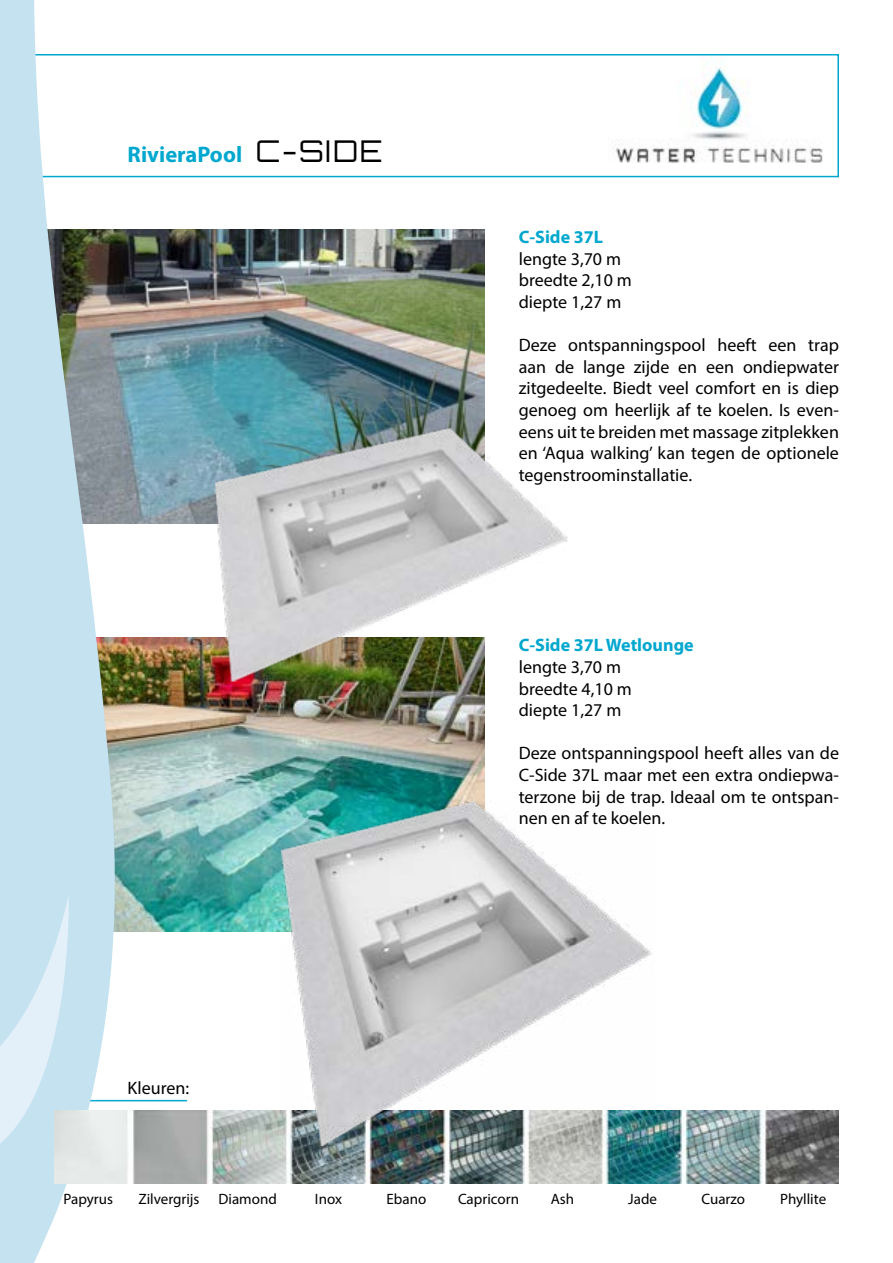
<style>
.page{position:relative;width:893px;height:1263px;background:#fff}
.page>*{position:absolute;margin:0;border:0;box-sizing:border-box;transform-origin:0 0}
.t1{font:700 22.5px "Myriad Pro";color:#00a7cf}
.t2{font:18px/21.6px "Myriad Pro";color:#000}
.t3{font:700 18px "Myriad Pro";color:#00a7cf}
.t4{font:15px "Myriad Pro";color:#000}
.s1{font-family:"Orbitron";font-weight:300;font-size:30px;color:#000}
</style>
<div class="page">
<img style="left:120px;top:638px;width:365px;height:293px">
<img style="left:120px;top:230px;width:365px;height:293px">
<hr style="left:0;top:1100px;width:187px;height:1px;background:#00a7cf">
<img style="left:608px;top:61px;width:215px;height:102px">
<div style="left:0;top:54px;width:839px;height:123px;border:2px solid #00a7cf"></div>
<svg style="left:0;top:0;width:120px;height:1263px;fill:#c5e2f0"></svg>
<svg style="left:0;top:894px;width:74px;height:259px;background:#cfe6f3"></svg>
<img style="left:205px;top:416px;width:363px;height:283px">
<img style="left:54px;top:1110px;width:785px;height:73px">
<img style="left:282px;top:802px;width:373px;height:344px">
<p class="t1" style="left:128px;top:139px;width:257px">RivieraPool <span class="s1">C-SIDE</span></p>
<p class="t2" style="left:128px;top:1076px;width:63px">Kleuren:</p>
<p class="t3" style="left:519px;top:225px;width:86px">C-Side 37L</p>
<p class="t2" style="left:519px;top:248px;width:115px">lengte 3,70 m breedte 2,10 m diepte 1,27 m</p>
<p class="t2" style="left:519px;top:334px;width:322px;text-align:justify">Deze ontspanningspool heeft een trap aan de lange zijde en een ondiepwater zitgedeelte. Biedt veel comfort en is diep genoeg om heerlijk af te koelen. Is even&shy;eens uit te breiden met massage zitplekken en ‘Aqua walking’ kan tegen de optionele tegenstroominstallatie.</p>
<p class="t3" style="left:519px;top:633px;width:176px">C-Side 37L Wetlounge</p>
<p class="t2" style="left:519px;top:656px;width:115px">lengte 3,70 m breedte 4,10 m diepte 1,27 m</p>
<p class="t2" style="left:519px;top:742px;width:322px;text-align:justify">Deze ontspanningspool heeft alles van de C-Side 37L maar met een extra ondiepwa&shy;terzone bij de trap. Ideaal om te ontspan&shy;nen en af te koelen.</p>
<p class="t4" style="left:64px;top:1189px;width:51px">Papyrus</p>
<p class="t4" style="left:138px;top:1189px;width:63px">Zilvergrijs</p>
<p class="t4" style="left:219px;top:1189px;width:60px">Diamond</p>
<p class="t4" style="left:315px;top:1189px;width:29px">Inox</p>
<p class="t4" style="left:387px;top:1189px;width:41px">Ebano</p>
<p class="t4" style="left:458px;top:1189px;width:62px">Capricorn</p>
<p class="t4" style="left:551px;top:1189px;width:25px">Ash</p>
<p class="t4" style="left:628px;top:1189px;width:30px">Jade</p>
<p class="t4" style="left:701px;top:1189px;width:45px">Cuarzo</p>
<p class="t4" style="left:780px;top:1189px;width:48px">Phyllite</p>
</div>
